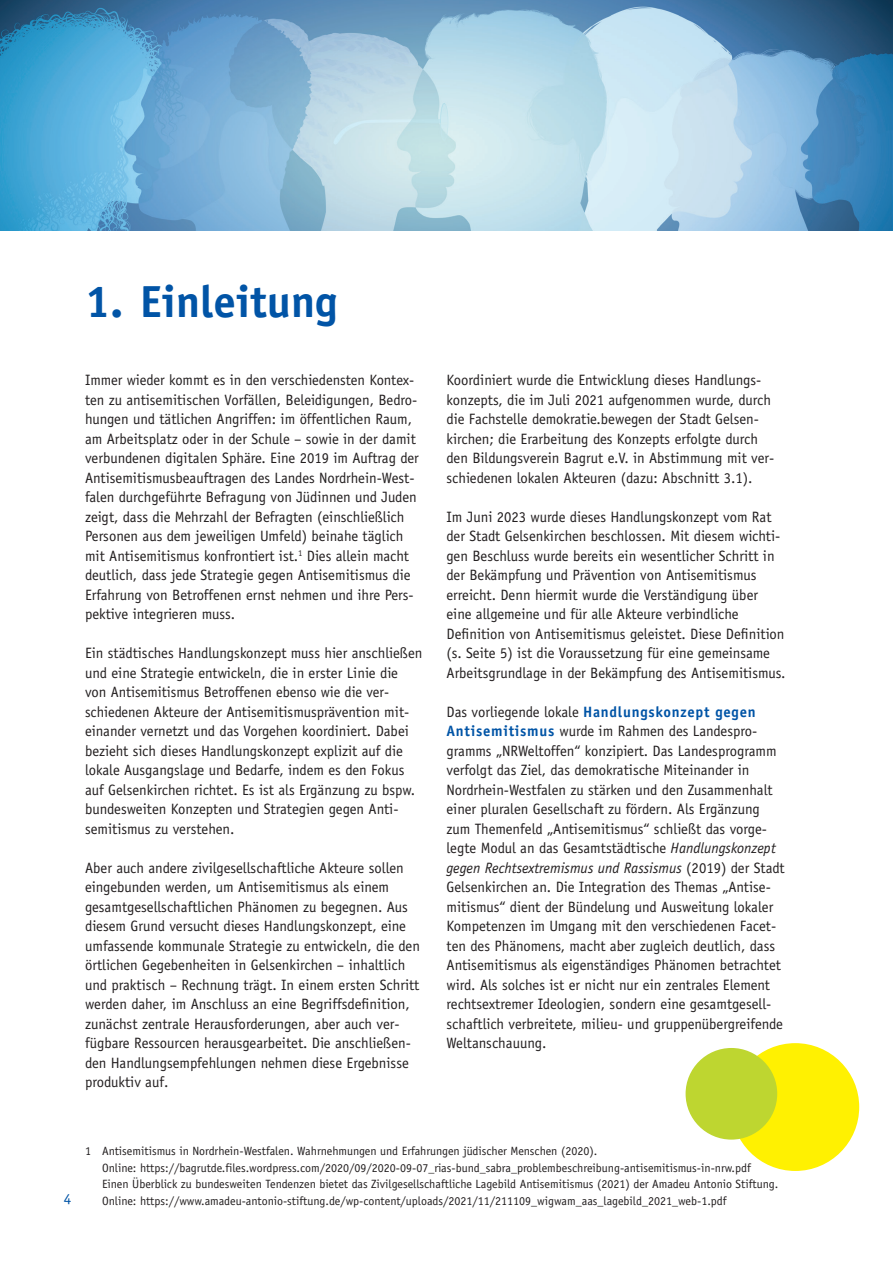
<style>
.page{position:relative;width:893px;height:1263px;background:#fff}
.page>*{position:absolute;margin:0;border:0;box-sizing:border-box;transform-origin:0 0}
.t1{font:700 45px "Officina Sans Std";color:#0154a6}
.t2{font:15px/19.5px "Officina Sans Std";color:#231f20}
.t3{font:15px "Officina Sans Std";color:#0154a6}
.t4{font:12px/16.5px "Officina Sans Std";color:#231f20}
.s1{font-weight:700;color:#0154a6}
.s2{font-style:italic}
</style>
<div class="page">
<div style="left:731px;top:1043px;width:128px;height:128px;background:#fff101;border-radius:50%"></div>
<div style="left:686px;top:1048px;width:91px;height:91px;background:#bed630;border-radius:50%"></div>
<img style="left:0;top:0;width:893px;height:230px">
<h1 class="t1" style="left:85px;top:273px;width:254px">1. Einleitung</h1>
<p class="t2" style="left:85px;top:370px;width:335px">Immer wieder kommt es in den verschiedensten Kontex&shy;ten zu antisemitischen Vorfällen, Beleidigungen, Bedro&shy;hungen und tätlichen Angriffen: im öffentlichen Raum, am Arbeitsplatz oder in der Schule – sowie in der damit verbundenen digitalen Sphäre. Eine 2019 im Auftrag der Antisemitismusbeauftragen des Landes Nordrhein-West&shy;falen durchgeführte Befragung von Jüdinnen und Juden zeigt, dass die Mehrzahl der Befragten (einschließlich Personen aus dem jeweiligen Umfeld) beinahe täglich mit Antisemitismus konfrontiert ist.<sup>1</sup> Dies allein macht deutlich, dass jede Strategie gegen Antisemitismus die Erfahrung von Betroffenen ernst nehmen und ihre Pers&shy;pektive integrieren muss.</p>
<p class="t2" style="left:85px;top:643px;width:339px">Ein städtisches Handlungskonzept muss hier anschließen und eine Strategie entwickeln, die in erster Linie die von Antisemitismus Betroffenen ebenso wie die ver&shy;schiedenen Akteure der Antisemitismusprävention mit&shy;einander vernetzt und das Vorgehen koordiniert. Dabei bezieht sich dieses Handlungskonzept explizit auf die lokale Ausgangslage und Bedarfe, indem es den Fokus auf Gelsenkirchen richtet. Es ist als Ergänzung zu bspw. bundesweiten Konzepten und Strategien gegen Anti&shy;semitismus zu verstehen.</p>
<p class="t2" style="left:85px;top:858px;width:336px">Aber auch andere zivilgesellschaftliche Akteure sollen eingebunden werden, um Antisemitismus als einem gesamtgesellschaftlichen Phänomen zu begegnen. Aus diesem Grund versucht dieses Handlungskonzept, eine umfassende kommunale Strategie zu entwickeln, die den örtlichen Gegebenheiten in Gelsenkirchen – inhaltlich und praktisch – Rechnung trägt. In einem ersten Schritt werden daher, im Anschluss an eine Begriffsdefinition, zunächst zentrale Herausforderungen, aber auch ver&shy;fügbare Ressourcen herausgearbeitet. Die anschließen&shy;den Handlungsempfehlungen nehmen diese Ergebnisse produktiv auf.</p>
<p class="t2" style="left:446px;top:370px;width:329px">Koordiniert wurde die Entwicklung dieses Handlungs&shy;konzepts, die im Juli 2021 aufgenommen wurde, durch die Fachstelle demokratie.bewegen der Stadt Gelsen&shy;kirchen; die Erarbeitung des Konzepts erfolgte durch den Bildungsverein Bagrut e.V. in Abstimmung mit ver&shy;schiedenen lokalen Akteuren (dazu: Abschnitt 3.1).</p>
<p class="t2" style="left:446px;top:507px;width:341px">Im Juni 2023 wurde dieses Handlungskonzept vom Rat der Stadt Gelsenkirchen beschlossen. Mit diesem wichti&shy;gen Beschluss wurde bereits ein wesentlicher Schritt in der Bekämpfung und Prävention von Antisemitismus erreicht. Denn hiermit wurde die Verständigung über eine allgemeine und für alle Akteure verbindliche Definition von Antisemitismus geleistet. Diese Definition (s. Seite 5) ist die Voraussetzung für eine gemeinsame Arbeitsgrundlage in der Bekämpfung des Antisemitismus.</p>
<p class="t2" style="left:446px;top:702px;width:340px">Das vorliegende lokale <span class="s1">Handlungskonzept gegen Antisemitismus</span> wurde im Rahmen des Landespro&shy;gramms „NRWeltoffen“ konzipiert. Das Landesprogramm verfolgt das Ziel, das demokratische Miteinander in Nordrhein-Westfalen zu stärken und den Zusammenhalt einer pluralen Gesellschaft zu fördern. Als Ergänzung zum Themenfeld „Antisemitismus“ schließt das vorge&shy;legte Modul an das Gesamtstädtische <span class="s2">Handlungskonzept gegen Rechtsextremismus und Rassismus</span> (2019) der Stadt Gelsenkirchen an. Die Integration des Themas „Antise&shy;mitismus“ dient der Bündelung und Ausweitung lokaler Kompetenzen im Umgang mit den verschiedenen Facet&shy;ten des Phänomens, macht aber zugleich deutlich, dass Antisemitismus als eigenständiges Phänomen betrachtet wird. Als solches ist er nicht nur ein zentrales Element rechtsextremer Ideologien, sondern eine gesamtgesell&shy;schaftlich verbreitete, milieu- und gruppenübergreifende Weltanschauung.</p>
<p class="t4" style="left:102px;top:1143px;width:678px;text-indent:-17px">1 Antisemitismus in Nordrhein-Westfalen. Wahrnehmungen und Erfahrungen jüdischer Menschen (2020).<br>Online: https://bagrutde.files.wordpress.com/2020/09/2020-09-07_rias-bund_sabra_problembeschreibung-antisemitismus-in-nrw.pdf<br>Einen Überblick zu bundesweiten Tendenzen bietet das Zivilgesellschaftliche Lagebild Antisemitismus (2021) der Amadeu Antonio Stiftung.</p>
<p class="t3" style="left:64px;top:1190px;width:9px">4</p>
<p class="t4" style="left:102px;top:1192px;width:626px">Online: https://www.amadeu-antonio-stiftung.de/wp-content/uploads/2021/11/211109_wigwam_aas_lagebild_2021_web-1.pdf</p>
</div>
